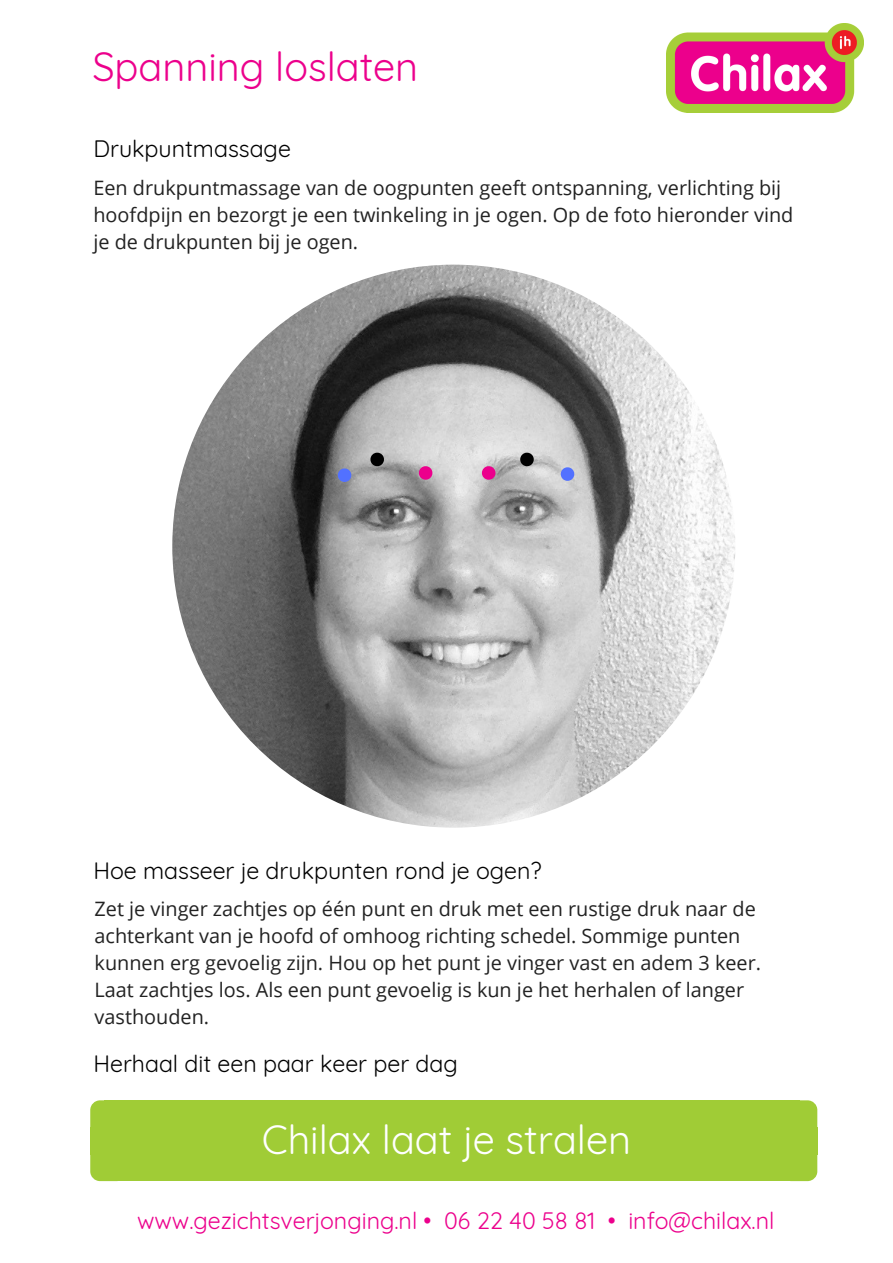
<style>
.page{position:relative;width:893px;height:1263px;background:#fff}
.page>*{position:absolute;margin:0;border:0;box-sizing:border-box;transform-origin:0 0}
.t1{font:39.75px "Quicksand";color:#fff}
.t2{font:39.75px "Quicksand";color:#ec008c}
.t3{font:23.25px "Quicksand";color:#000}
.t4{font:23.25px "Quicksand";color:#ec008c}
.t5{font:19.8px/27px "Open Sans";color:#222}
</style>
<div class="page">
<img style="left:667px;top:24px;width:197px;height:89px">
<svg style="left:90px;top:1100px;width:14px;height:27px"></svg>
<div style="left:104px;top:1100px;width:695px;height:28px;background:#a0cc36"></div>
<svg style="left:799px;top:1100px;width:18px;height:27px"></svg>
<div style="left:90px;top:1127px;width:27px;height:28px;background:#a0cc36"></div>
<div style="left:113px;top:1127px;width:686px;height:28px;background:#a0cc36"></div>
<div style="left:790px;top:1127px;width:27px;height:28px;background:#a0cc36"></div>
<svg style="left:90px;top:1155px;width:27px;height:26px"></svg>
<div style="left:117px;top:1154px;width:682px;height:27px;background:#a0cc36"></div>
<svg style="left:799px;top:1155px;width:18px;height:26px"></svg>
<img style="left:172px;top:265px;width:563px;height:563px;border-radius:50%">
<svg style="left:419px;top:466px;width:13px;height:14px"></svg>
<svg style="left:482px;top:466px;width:13px;height:14px"></svg>
<svg style="left:370px;top:453px;width:14px;height:13px"></svg>
<svg style="left:520px;top:453px;width:14px;height:13px"></svg>
<svg style="left:338px;top:468px;width:13px;height:14px"></svg>
<svg style="left:561px;top:467px;width:13px;height:14px"></svg>
<h1 class="t2" style="left:92px;top:41px;width:327px">Spanning loslaten</h1>
<p class="t3" style="left:93px;top:133px;width:199px">Drukpuntmassage</p>
<p class="t5" style="left:93px;top:174px;width:701px">Een drukpuntmassage van de oogpunten geeft ontspanning, verlichting bij hoofdpijn en bezorgt je een twinkeling in je ogen. Op de foto hieronder vind je de drukpunten bij je ogen.</p>
<p class="t3" style="left:93px;top:856px;width:450px">Hoe masseer je drukpunten rond je ogen?</p>
<p class="t5" style="left:95px;top:894px;width:668px">Zet je vinger zachtjes op één punt en druk met een rustige druk naar de achterkant van je hoofd of omhoog richting schedel. Sommige punten kunnen erg gevoelig zijn. Hou op het punt je vinger vast en adem 3 keer.<br>Laat zachtjes los. Als een punt gevoelig is kun je het herhalen of langer vasthouden.</p>
<p class="t3" style="left:93px;top:1049px;width:366px">Herhaal dit een paar keer per dag</p>
<h1 class="t1" style="left:262px;top:1114px;width:371px">Chilax laat je stralen</h1>
<p class="t4" style="left:137px;top:1205px;width:639px">www.gezichtsverjonging.nl • 06 22 40 58 81 • info@chilax.nl</p>
</div>
